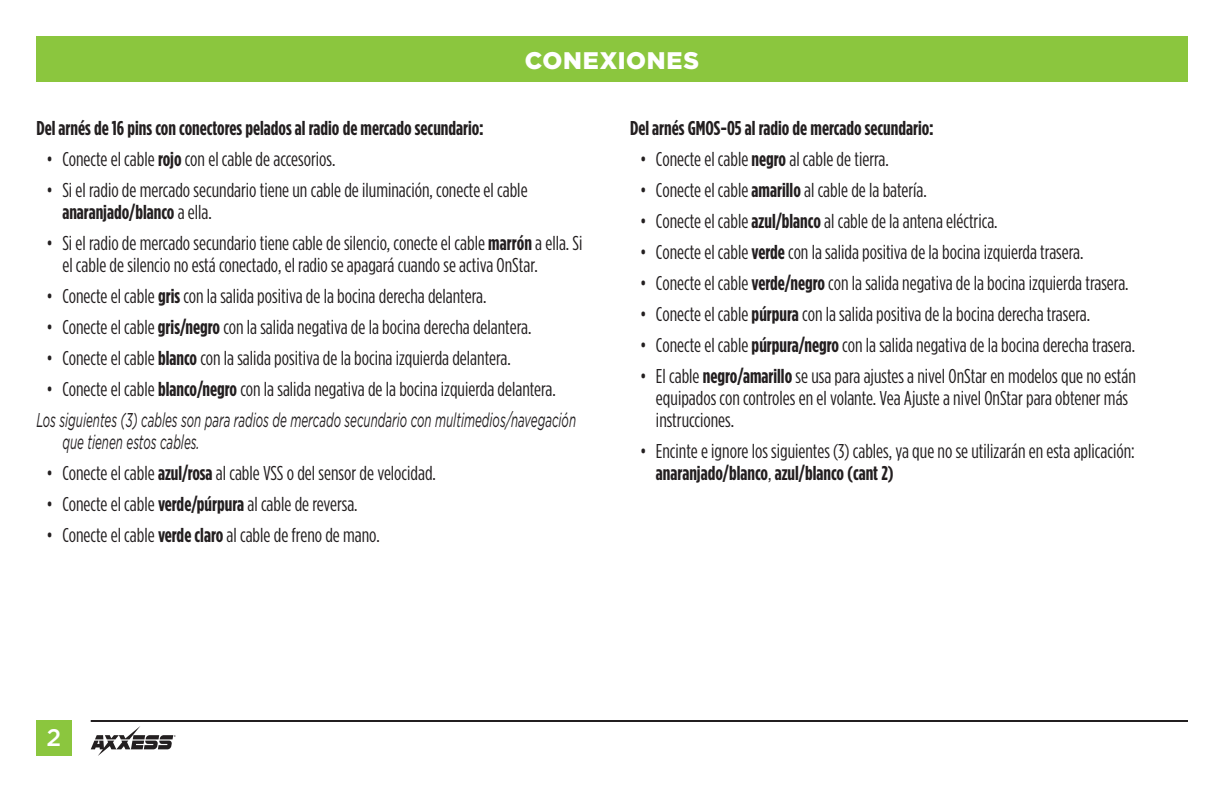
<style>
.page{position:relative;width:1224px;height:792px;background:#fff}
.page>*{position:absolute;margin:0;border:0;box-sizing:border-box;transform-origin:0 0}
.t1{font:900 24px "Gotham";letter-spacing:.03em;color:#fff}
.t2{font:500 24px "Gotham";color:#fff}
.t3{font:20px/22px "Gotham Condensed";color:#231f20}
.t4{font:700 20px "Gotham Condensed";color:#231f20}
.t5{font:italic 20px/22px "Gotham";color:#231f20;scale:.58 1}
.s1{font-weight:700}
</style>
<div class="page">
<div style="left:36px;top:36px;width:1152px;height:45px;background:#8bc63e"></div>
<div style="left:36px;top:720px;width:36px;height:36px;background:#8bc63e"></div>
<hr style="left:91px;top:720px;width:1097px;height:2px;background:#231f20">
<svg style="left:91px;top:726px;width:85px;height:30px"></svg>
<p class="t1" style="left:525px;top:46px;width:176px">CONEXIONES</p>
<p class="t4" style="left:36px;top:117px;width:449px">Del arnés de 16 pins con conectores pelados al radio de mercado secundario:</p>
<p class="t3" style="left:46px;top:148px;width:291px">• Conecte el cable <span class="s1">rojo</span> con el cable de accesorios.</p>
<p class="t3" style="left:62px;top:179px;width:467px;text-indent:-16px">• Si el radio de mercado secundario tiene un cable de iluminación, conecte el cable <span class="s1">anaranjado/blanco</span> a ella.</p>
<p class="t3" style="left:62px;top:232px;width:522px;text-indent:-16px">• Si el radio de mercado secundario tiene cable de silencio, conecte el cable <span class="s1">marrón</span> a ella. Si el cable de silencio no está conectado, el radio se apagará cuando se activa OnStar.</p>
<p class="t3" style="left:46px;top:285px;width:442px">• Conecte el cable <span class="s1">gris</span> con la salida positiva de la bocina derecha delantera.</p>
<p class="t3" style="left:46px;top:316px;width:487px">• Conecte el cable <span class="s1">gris/negro</span> con la salida negativa de la bocina derecha delantera.</p>
<p class="t3" style="left:46px;top:347px;width:466px">• Conecte el cable <span class="s1">blanco</span> con la salida positiva de la bocina izquierda delantera.</p>
<p class="t3" style="left:46px;top:378px;width:511px">• Conecte el cable <span class="s1">blanco/negro</span> con la salida negativa de la bocina izquierda delantera.</p>
<p class="t5" style="left:62px;top:409px;width:887px;text-indent:-26px">Los siguientes (3) cables son para radios de mercado secundario con multimedios/navegación que tienen estos cables.</p>
<p class="t3" style="left:46px;top:462px;width:391px">• Conecte el cable <span class="s1">azul/rosa</span> al cable VSS o del sensor de velocidad.</p>
<p class="t3" style="left:46px;top:493px;width:313px">• Conecte el cable <span class="s1">verde/púrpura</span> al cable de reversa.</p>
<p class="t3" style="left:46px;top:524px;width:335px">• Conecte el cable <span class="s1">verde claro</span> al cable de freno de mano.</p>
<p class="t4" style="left:630px;top:117px;width:305px">Del arnés GMOS-05 al radio de mercado secundario:</p>
<p class="t3" style="left:640px;top:148px;width:250px">• Conecte el cable <span class="s1">negro</span> al cable de tierra.</p>
<p class="t3" style="left:640px;top:179px;width:288px">• Conecte el cable <span class="s1">amarillo</span> al cable de la batería.</p>
<p class="t3" style="left:640px;top:210px;width:359px">• Conecte el cable <span class="s1">azul/blanco</span> al cable de la antena eléctrica.</p>
<p class="t3" style="left:640px;top:241px;width:445px">• Conecte el cable <span class="s1">verde</span> con la salida positiva de la bocina izquierda trasera.</p>
<p class="t3" style="left:640px;top:272px;width:490px">• Conecte el cable <span class="s1">verde/negro</span> con la salida negativa de la bocina izquierda trasera.</p>
<p class="t3" style="left:640px;top:303px;width:452px">• Conecte el cable <span class="s1">púrpura</span> con la salida positiva de la bocina derecha trasera.</p>
<p class="t3" style="left:640px;top:334px;width:497px">• Conecte el cable <span class="s1">púrpura/negro</span> con la salida negativa de la bocina derecha trasera.</p>
<p class="t3" style="left:656px;top:365px;width:481px;text-indent:-16px">• El cable <span class="s1">negro/amarillo</span> se usa para ajustes a nivel OnStar en modelos que no están equipados con controles en el volante. Vea Ajuste a nivel OnStar para obtener más instrucciones.</p>
<p class="t3" style="left:656px;top:440px;width:480px;text-indent:-16px">• Encinte e ignore los siguientes (3) cables, ya que no se utilizarán en esta aplicación: <span class="s1">anaranjado/blanco</span>, <span class="s1">azul/blanco (cant 2)</span></p>
<p class="t2" style="left:47px;top:724px;width:16px">2</p>
</div>
